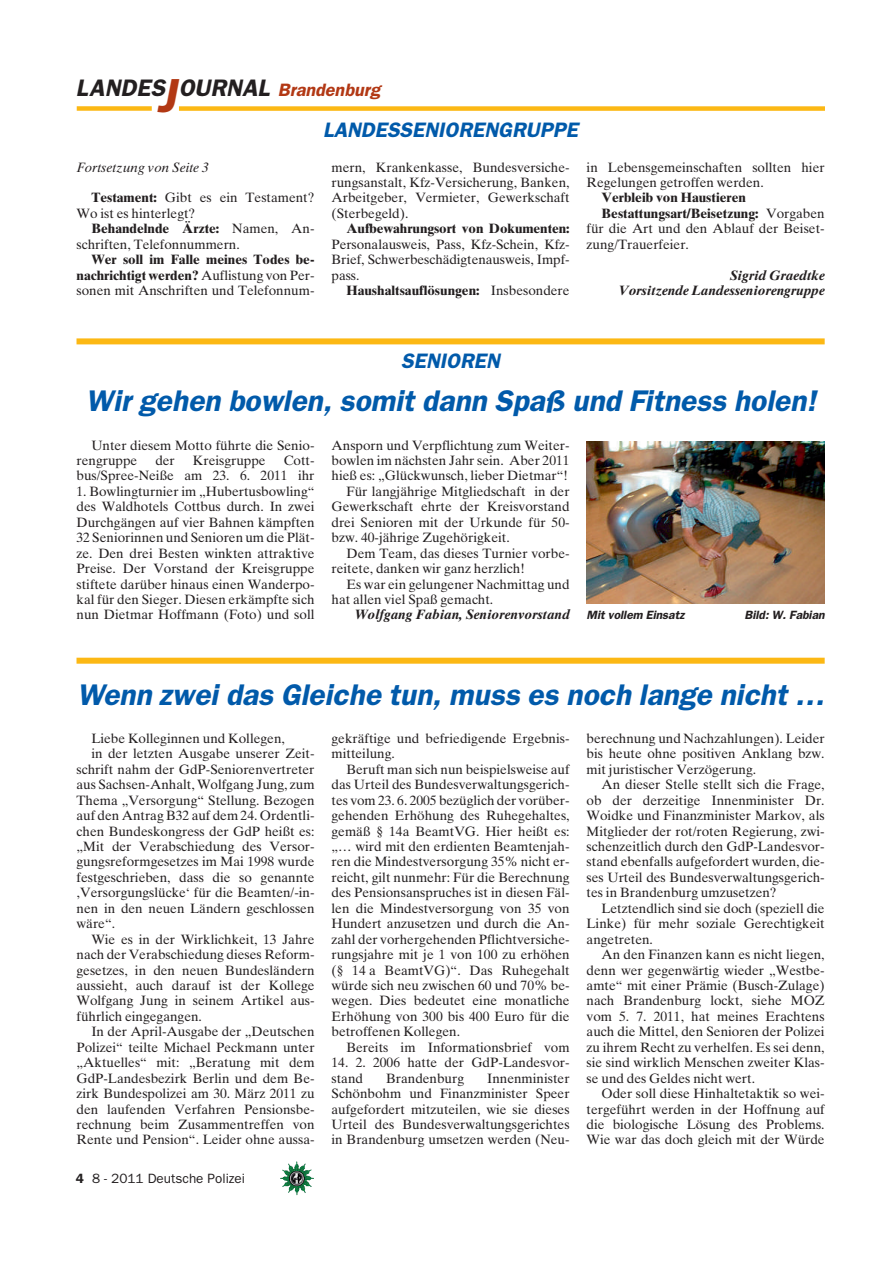
<style>
.page{position:relative;width:893px;height:1263px;background:#fff}
.page>*{position:absolute;margin:0;border:0;box-sizing:border-box;transform-origin:0 0}
.t1{font:30px "Franklin Gothic Demi Oblique OV EGUGMB";color:#015aaa}
.t2{font:24px "Franklin Gothic Demi Oblique OV EGUGMB";color:#231f20}
.t3{font:21px "Franklin Gothic Demi Oblique OV EGUGMB";color:#015aaa}
.t4{font:13.5px/15.5px "Times Ten Roman OV AGUGMB";color:#231f20;text-align:justify}
.t5{font:13.5px/15.5px "Times Ten Bold OV BGUGMB";color:#231f20;text-align:right}
.t6{font:13.5px/15.5px "Times Ten Bold Italic OV CGUGMB";color:#231f20;text-align:right}
.t7{font:13.5px "Franklin Gothic Book OV XFUGMB";color:#231f20}
.t8{font:13.5px "Times Ten Italic OV ZFUGMB";color:#231f20}
.t9{font:12px "Franklin Gothic Demi Oblique OV EGUGMB";color:#231f20}
.s1{font-size:48px;color:#b23814}
.s2{font-size:18px;color:#b23814}
.s3{font-family:"Times Ten Bold OV BGUGMB"}
.s4{font-family:"Times Ten Roman OV AGUGMB"}
.s5{font-family:"Franklin Gothic Demi OV YFUGMB"}
</style>
<div class="page">
<img style="left:282px;top:1163px;width:32px;height:32px">
<div style="left:77px;top:106px;width:75px;height:5px;background:#fcb814"></div>
<div style="left:179px;top:106px;width:646px;height:5px;background:#fcb814"></div>
<div style="left:77px;top:338px;width:748px;height:6px;background:#fcb814"></div>
<img style="left:587px;top:442px;width:238px;height:162px">
<div style="left:77px;top:658px;width:748px;height:6px;background:#fcb814"></div>
<h2 class="t2" style="left:76px;top:79px;width:306px">LANDES<span class="s1">J</span>OURNAL <span class="s2">Brandenburg</span></h2>
<h3 class="t3" style="left:323px;top:121px;width:256px">LANDESSENIORENGRUPPE</h3>
<p class="t8" style="left:77px;top:162px;width:134px">Fortsetzung von Seite 3</p>
<p class="t4" style="left:77px;top:192px;width:239px;text-indent:15px"><span class="s3">Testament:</span> Gibt es ein Testament?<br>Wo ist es hinterlegt?</p>
<p class="t5" style="left:91px;top:222px;width:225px">Behandelnde Ärzte: <span class="s4">Namen, An-</span></p>
<p class="t4" style="left:77px;top:238px;width:165px">schriften, Telefonnummern.</p>
<p class="t5" style="left:77px;top:253px;width:239px">Wer soll im Falle meines Todes be&shy;nachrichtigt werden? <span class="s4">Auflistung von Per-</span></p>
<p class="t4" style="left:77px;top:284px;width:239px">sonen mit Anschriften und Telefonnum-</p>
<p class="t4" style="left:332px;top:161px;width:240px">mern, Krankenkasse, Bundesversiche&shy;rungsanstalt, Kfz-Versicherung, Banken, Arbeitgeber, Vermieter, Gewerkschaft (Sterbegeld).</p>
<p class="t5" style="left:346px;top:222px;width:225px">Aufbewahrungsort von Dokumenten:</p>
<p class="t4" style="left:332px;top:238px;width:240px">Personalausweis, Pass, Kfz-Schein, Kfz-Brief, Schwerbeschädigtenausweis, Impf&shy;pass.</p>
<p class="t5" style="left:346px;top:284px;width:225px">Haushaltsauflösungen: <span class="s4">Insbesondere</span></p>
<p class="t4" style="left:587px;top:161px;width:240px">in Lebensgemeinschaften sollten hier<br>Regelungen getroffen werden.</p>
<p class="t5" style="left:601px;top:191px;width:225px;text-align:left">Verbleib von Haustieren<br>Bestattungsart/Beisetzung: <span class="s4">Vorgaben</span></p>
<p class="t4" style="left:587px;top:222px;width:240px">für die Art und den Ablauf der Beiset&shy;zung/Trauerfeier.</p>
<p class="t6" style="left:618px;top:269px;width:208px">Sigrid Graedtke<br>Vorsitzende Landesseniorengruppe</p>
<h3 class="t3" style="left:401px;top:353px;width:100px">SENIOREN</h3>
<h1 class="t1" style="left:86px;top:389px;width:732px">Wir gehen bowlen, somit dann Spaß und Fitness holen!</h1>
<p class="t4" style="left:77px;top:439px;width:239px;text-indent:15px">Unter diesem Motto führte die Senio&shy;rengruppe</p>
<p class="t4" style="left:155px;top:454px;width:21px">der</p>
<p class="t4" style="left:193px;top:454px;width:74px">Kreisgruppe</p>
<p class="t4" style="left:77px;top:454px;width:240px;text-align:right">Cott-<br>bus/Spree-Neiße am 23. 6. 2011 ihr</p>
<p class="t4" style="left:77px;top:485px;width:240px">1. Bowlingturnier im „Hubertusbowling“ des Waldhotels Cottbus durch. In zwei Durchgängen auf vier Bahnen kämpften 32 Seniorinnen und Senioren um die Plät&shy;ze. Den drei Besten winkten attraktive Preise. Der Vorstand der Kreisgruppe stiftete darüber hinaus einen Wanderpo&shy;kal für den Sieger. Diesen erkämpfte sich nun Dietmar Hoffmann (Foto) und soll</p>
<p class="t4" style="left:332px;top:439px;width:239px">Ansporn und Verpflichtung zum Weiter-</p>
<p class="t4" style="left:332px;top:454px;width:239px">bowlen im nächsten Jahr sein. Aber 2011</p>
<p class="t4" style="left:332px;top:469px;width:238px">hieß es: „Glückwunsch, lieber Dietmar“!</p>
<p class="t4" style="left:346px;top:485px;width:225px">Für langjährige Mitgliedschaft in der</p>
<p class="t4" style="left:332px;top:500px;width:239px">Gewerkschaft ehrte der Kreisvorstand</p>
<p class="t4" style="left:332px;top:516px;width:239px">drei Senioren mit der Urkunde für 50-</p>
<p class="t4" style="left:332px;top:531px;width:180px">bzw. 40-jährige Zugehörigkeit.</p>
<p class="t4" style="left:346px;top:547px;width:225px">Dem Team, das dieses Turnier vorbe-</p>
<p class="t4" style="left:332px;top:562px;width:195px">reitete, danken wir ganz herzlich!</p>
<p class="t4" style="left:346px;top:578px;width:225px">Es war ein gelungener Nachmittag und</p>
<p class="t4" style="left:332px;top:593px;width:163px">hat allen viel Spaß gemacht.</p>
<p class="t6" style="left:355px;top:608px;width:216px">Wolfgang Fabian, Seniorenvorstand</p>
<p class="t9" style="left:587px;top:611px;width:99px">Mit vollem Einsatz</p>
<p class="t9" style="left:744px;top:611px;width:82px">Bild: W. Fabian</p>
<h1 class="t1" style="left:77px;top:683px;width:749px">Wenn zwei das Gleiche tun, muss es noch lange nicht …</h1>
<p class="t4" style="left:91px;top:732px;width:195px">Liebe Kolleginnen und Kollegen,</p>
<p class="t4" style="left:91px;top:747px;width:225px">in der letzten Ausgabe unserer Zeit-</p>
<p class="t4" style="left:77px;top:763px;width:240px">schrift nahm der GdP-Seniorenvertreter</p>
<p class="t4" style="left:77px;top:778px;width:240px">aus Sachsen-Anhalt, Wolfgang Jung, zum</p>
<p class="t4" style="left:77px;top:794px;width:240px">Thema „Versorgung“ Stellung. Bezogen</p>
<p class="t4" style="left:77px;top:809px;width:240px">auf den Antrag B32 auf dem 24. Ordentli-</p>
<p class="t4" style="left:77px;top:825px;width:240px">chen Bundeskongress der GdP heißt es:</p>
<p class="t4" style="left:77px;top:840px;width:240px">„Mit der Verabschiedung des Versor-</p>
<p class="t4" style="left:77px;top:856px;width:240px">gungsreformgesetzes im Mai 1998 wurde</p>
<p class="t4" style="left:77px;top:871px;width:240px">festgeschrieben, dass die so genannte</p>
<p class="t4" style="left:77px;top:886px;width:240px">‚Versorgungslücke‘ für die Beamten/-in-</p>
<p class="t4" style="left:77px;top:902px;width:240px">nen in den neuen Ländern geschlossen</p>
<p class="t4" style="left:77px;top:917px;width:40px">wäre“.</p>
<p class="t4" style="left:91px;top:933px;width:225px">Wie es in der Wirklichkeit, 13 Jahre</p>
<p class="t4" style="left:77px;top:948px;width:240px">nach der Verabschiedung dieses Reform-</p>
<p class="t4" style="left:77px;top:964px;width:240px">gesetzes, in den neuen Bundesländern</p>
<p class="t4" style="left:77px;top:979px;width:240px">aussieht, auch darauf ist der Kollege</p>
<p class="t4" style="left:77px;top:995px;width:240px">Wolfgang Jung in seinem Artikel aus-</p>
<p class="t4" style="left:77px;top:1010px;width:127px">führlich eingegangen.</p>
<p class="t4" style="left:91px;top:1025px;width:225px">In der April-Ausgabe der „Deutschen</p>
<p class="t4" style="left:77px;top:1041px;width:240px">Polizei“ teilte Michael Peckmann unter</p>
<p class="t4" style="left:77px;top:1056px;width:240px">„Aktuelles“ mit: „Beratung mit dem</p>
<p class="t4" style="left:77px;top:1072px;width:240px">GdP-Landesbezirk Berlin und dem Be-</p>
<p class="t4" style="left:77px;top:1087px;width:240px">zirk Bundespolizei am 30. März 2011 zu</p>
<p class="t4" style="left:77px;top:1103px;width:240px">den laufenden Verfahren Pensionsbe-</p>
<p class="t4" style="left:77px;top:1118px;width:240px">rechnung beim Zusammentreffen von</p>
<p class="t4" style="left:77px;top:1134px;width:240px">Rente und Pension“. Leider ohne aussa-</p>
<p class="t7" style="left:76px;top:1173px;width:171px"><span class="s5">4</span> 8 - 2011 Deutsche Polizei</p>
<p class="t4" style="left:332px;top:732px;width:240px">gekräftige und befriedigende Ergebnis&shy;mitteilung.</p>
<p class="t4" style="left:332px;top:763px;width:240px;text-indent:15px">Beruft man sich nun beispielsweise auf das Urteil des Bundesverwaltungsgerich&shy;tes vom 23. 6. 2005 bezüglich der vorüber&shy;gehenden Erhöhung des Ruhegehaltes, gemäß § 14a BeamtVG. Hier heißt es: „… wird mit den erdienten Beamtenjah&shy;ren die Mindestversorgung 35% nicht er&shy;reicht, gilt nunmehr: Für die Berechnung des Pensionsanspruches ist in diesen Fäl&shy;len die Mindestversorgung von 35 von Hundert anzusetzen und durch die An&shy;zahl der vorhergehenden Pflichtversiche&shy;rungsjahre mit je 1 von 100 zu erhöhen (§ 14 a BeamtVG)“. Das Ruhegehalt würde sich neu zwischen 60 und 70% be&shy;wegen. Dies bedeutet eine monatliche Erhöhung von 300 bis 400 Euro für die betroffenen Kollegen.</p>
<p class="t4" style="left:346px;top:1041px;width:225px">Bereits im Informationsbrief vom</p>
<p class="t4" style="left:332px;top:1056px;width:240px">14. 2. 2006 hatte der GdP-Landesvor&shy;stand</p>
<p class="t4" style="left:332px;top:1072px;width:240px;text-indent:156px">Innenminister Schönbohm und Finanzminister Speer aufgefordert mitzuteilen, wie sie dieses Urteil des Bundesverwaltungsgerichtes in Brandenburg umsetzen werden (Neu-</p>
<p class="t4" style="left:386px;top:1072px;width:79px">Brandenburg</p>
<p class="t4" style="left:587px;top:732px;width:240px">berechnung und Nachzahlungen). Leider bis heute ohne positiven Anklang bzw. mit juristischer Verzögerung.</p>
<p class="t4" style="left:587px;top:778px;width:240px;text-indent:15px">An dieser Stelle stellt sich die Frage, ob der derzeitige Innenminister Dr.<br>Woidke und Finanzminister Markov, als Mitglieder der rot/roten Regierung, zwi&shy;schenzeitlich durch den GdP-Landesvor&shy;stand ebenfalls aufgefordert wurden, die&shy;ses Urteil des Bundesverwaltungsgerich&shy;tes in Brandenburg umzusetzen?</p>
<p class="t4" style="left:587px;top:902px;width:240px;text-indent:15px">Letztendlich sind sie doch (speziell die Linke) für mehr soziale Gerechtigkeit angetreten.</p>
<p class="t4" style="left:587px;top:948px;width:240px;text-indent:15px">An den Finanzen kann es nicht liegen, denn wer gegenwärtig wieder „Westbe&shy;amte“ mit einer Prämie (Busch-Zulage) nach Brandenburg lockt, siehe MOZ vom 5. 7. 2011, hat meines Erachtens auch die Mittel, den Senioren der Polizei zu ihrem Recht zu verhelfen. Es sei denn, sie sind wirklich Menschen zweiter Klas&shy;se und des Geldes nicht wert.</p>
<p class="t4" style="left:587px;top:1087px;width:240px;text-indent:15px">Oder soll diese Hinhaltetaktik so wei&shy;tergeführt werden in der Hoffnung auf die biologische Lösung des Problems.<br>Wie war das doch gleich mit der Würde</p>
</div>
